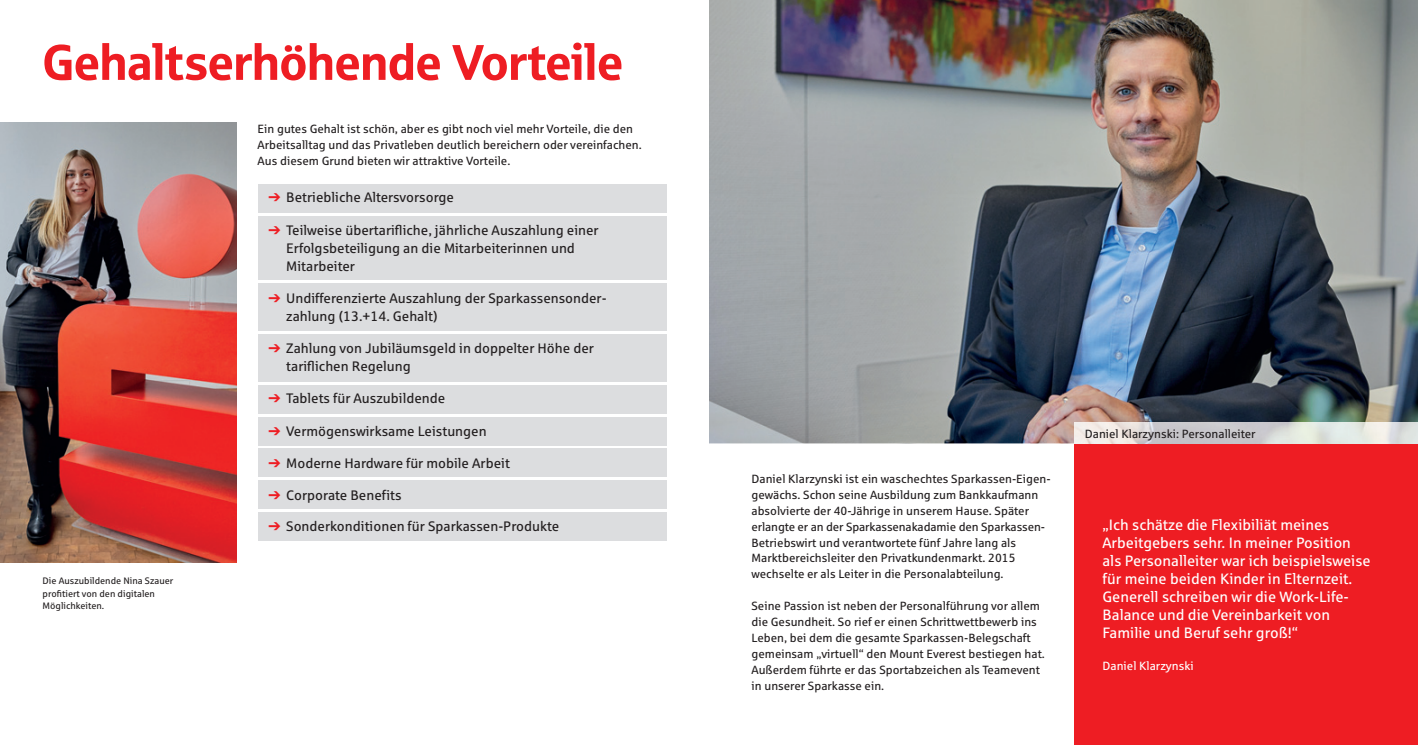
<style>
.page{position:relative;width:1418px;height:745px;background:#fff}
.page>*{position:absolute;margin:0;border:0;box-sizing:border-box;transform-origin:0 0}
.t1{font:50px "Sparkasse Head";color:#ee1d23}
.t2{font:15px/18px "Sparkasse Rg";color:#fff}
.t3{font:13.75px/18px "Sparkasse Rg";color:#231f20}
.t4{font:11.88px/15.9px "Sparkasse Rg";color:#231f20}
.t5{font:11.88px "Sparkasse Rg";color:#fff}
.t6{font:9.38px/12.5px "Sparkasse Rg";color:#231f20}
.s1{color:#ee1d23}
</style>
<div class="page">
<div style="left:257px;top:184px;width:409px;height:29px;background:#dcdddf"></div>
<div style="left:257px;top:384px;width:409px;height:29px;background:#dcdddf"></div>
<div style="left:257px;top:216px;width:409px;height:64px;background:#dcdddf"></div>
<div style="left:257px;top:283px;width:409px;height:47px;background:#dcdddf"></div>
<div style="left:257px;top:334px;width:409px;height:47px;background:#dcdddf"></div>
<div style="left:257px;top:416px;width:409px;height:29px;background:#dcdddf"></div>
<div style="left:257px;top:448px;width:409px;height:29px;background:#dcdddf"></div>
<div style="left:257px;top:480px;width:409px;height:28px;background:#dcdddf"></div>
<img style="left:0;top:123px;width:236px;height:439px">
<div style="left:1074px;top:443px;width:343px;height:301px;background:#ee1d23"></div>
<img style="left:709px;top:0;width:708px;height:443px">
<img style="left:1074px;top:422px;width:343px;height:21px">
<div style="left:257px;top:512px;width:409px;height:28px;background:#dcdddf"></div>
<h1 class="t1" style="left:43px;top:36px;width:582px">Gehaltserhöhende Vorteile</h1>
<p class="t4" style="left:257px;top:122px;width:386px">Ein gutes Gehalt ist schön, aber es gibt noch viel mehr Vorteile, die den<br>Arbeitsalltag und das Privatleben deutlich bereichern oder vereinfachen.<br>Aus diesem Grund bieten wir attraktive Vorteile.</p>
<p class="t6" style="left:43px;top:575px;width:132px">Die Auszubildende Nina Szauer profitiert von den digitalen<br>Möglichkeiten.</p>
<p class="t3" style="left:268px;top:190px;width:187px"><span class="s1">➔</span> Betriebliche Altersvorsorge</p>
<p class="t3" style="left:286px;top:222px;width:314px;text-indent:-18px"><span class="s1">➔</span> Teilweise übertarifliche, jährliche Auszahlung einer<br>Erfolgsbeteiligung an die Mitarbeiterinnen und<br>Mitarbeiter</p>
<p class="t3" style="left:286px;top:290px;width:322px;text-indent:-18px"><span class="s1">➔</span> Undifferenzierte Auszahlung der Sparkassensonder&shy;zahlung (13.+14. Gehalt)</p>
<p class="t3" style="left:286px;top:340px;width:309px;text-indent:-18px"><span class="s1">➔</span> Zahlung von Jubiläumsgeld in doppelter Höhe der tariflichen Regelung</p>
<p class="t3" style="left:268px;top:390px;width:178px"><span class="s1">➔</span> Tablets für Auszubildende</p>
<p class="t3" style="left:268px;top:422px;width:220px"><span class="s1">➔</span> Vermögenswirksame Leistungen</p>
<p class="t3" style="left:268px;top:455px;width:243px"><span class="s1">➔</span> Moderne Hardware für mobile Arbeit</p>
<p class="t3" style="left:268px;top:487px;width:135px"><span class="s1">➔</span> Corporate Benefits</p>
<p class="t3" style="left:268px;top:517px;width:292px"><span class="s1">➔</span> Sonderkonditionen für Sparkassen-Produkte</p>
<p class="t4" style="left:751px;top:471px;width:301px">Daniel Klarzynski ist ein waschechtes Sparkassen-Eigen&shy;gewächs. Schon seine Ausbildung zum Bankkaufmann absolvierte der 40-Jährige in unserem Hause. Später erlangte er an der Sparkassenakadamie den Sparkassen-Betriebswirt und verantwortete fünf Jahre lang als Marktbereichsleiter den Privatkundenmarkt. 2015 wechselte er als Leiter in die Personalabteilung.</p>
<p class="t4" style="left:751px;top:598px;width:295px">Seine Passion ist neben der Personalführung vor allem die Gesundheit. So rief er einen Schrittwettbewerb ins Leben, bei dem die gesamte Sparkassen-Belegschaft gemeinsam „virtuell“ den Mount Everest bestiegen hat.<br>Außerdem führte er das Sportabzeichen als Teamevent in unserer Sparkasse ein.</p>
<p class="t4" style="left:1084px;top:426px;width:172px">Daniel Klarzynski: Personalleiter</p>
<p class="t2" style="left:1102px;top:516px;width:270px">„Ich schätze die Flexibiliät meines Arbeitgebers sehr. In meiner Position als Personalleiter war ich beispielsweise für meine beiden Kinder in Elternzeit.<br>Generell schreiben wir die Work-Life-Balance und die Vereinbarkeit von Familie und Beruf sehr groß!“</p>
<p class="t5" style="left:1102px;top:661px;width:93px">Daniel Klarzynski</p>
</div>
